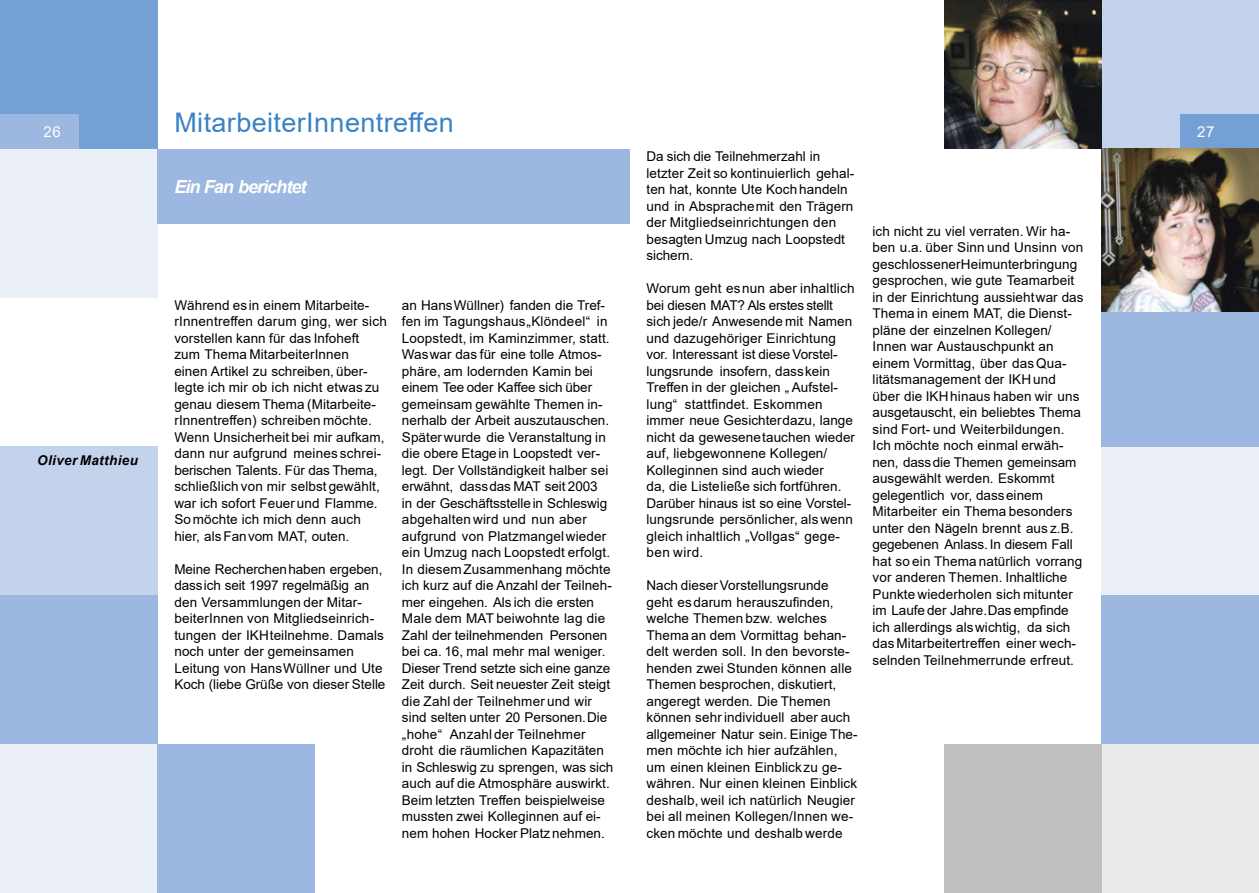
<style>
.page{position:relative;width:1259px;height:893px;background:#fff}
.page>*{position:absolute;margin:0;border:0;box-sizing:border-box;transform-origin:0 0}
.t1{font:27px "Arial";letter-spacing:.015em;color:#3a82c6}
.t2{font:italic 700 18px "Arial";letter-spacing:-.055em;color:#fff}
.t3{font:15px "Arial";color:#fff}
.t4{font:13.5px/16.5px "Arial";letter-spacing:.005em;color:#000}
.t5{font:italic 700 13.5px "Arial";letter-spacing:.025em;color:#000}
</style>
<div class="page">
<div style="left:0;top:0;width:157px;height:149px;background:#74a0d5"></div>
<div style="left:0;top:446px;width:157px;height:149px;background:#c4d3ec"></div>
<div style="left:0;top:149px;width:157px;height:149px;background:#ebeff8"></div>
<div style="left:0;top:115px;width:79px;height:34px;background:#9cb7e0"></div>
<div style="left:0;top:595px;width:157px;height:149px;background:#9cb7e0"></div>
<div style="left:157px;top:149px;width:472px;height:74px;background:#9cb7e0"></div>
<div style="left:0;top:744px;width:157px;height:149px;background:#ebeff8"></div>
<div style="left:157px;top:744px;width:158px;height:149px;background:#9cb7e0"></div>
<div style="left:1101px;top:0;width:158px;height:149px;background:#c4d3ec"></div>
<div style="left:1180px;top:115px;width:79px;height:34px;background:#74a0d5"></div>
<div style="left:1101px;top:446px;width:158px;height:149px;background:#ebeff8"></div>
<div style="left:1101px;top:595px;width:158px;height:149px;background:#9cb7e0"></div>
<div style="left:1101px;top:744px;width:158px;height:149px;background:#eaeaea"></div>
<div style="left:944px;top:744px;width:157px;height:149px;background:#c0c0c0"></div>
<div style="left:1101px;top:298px;width:158px;height:148px;background:#9cb7e0"></div>
<img style="left:1101px;top:149px;width:158px;height:162px">
<img style="left:944px;top:0;width:157px;height:149px">
<p class="t3" style="left:43px;top:126px;width:19px">26</p>
<p class="t5" style="left:37px;top:455px;width:102px">Oliver Matthieu</p>
<h1 class="t1" style="left:174px;top:112px;width:281px">MitarbeiterInnentreffen</h1>
<h2 class="t2" style="left:174px;top:180px;width:134px">Ein Fan berichtet</h2>
<p class="t4" style="left:174px;top:298px;width:214px">Während esin einem Mitarbeite&shy;rInnentreffen darum ging, wer sich vorstellen kann für das Infoheft zum Thema MitarbeiterInnen<br>einen Artikel zu schreiben, über&shy;legte ich mir ob ich nicht etwas zu genau diesem Thema (Mitarbeite&shy;rInnentreffen) schreiben möchte.<br>Wenn Unsicherheit bei mir aufkam, dann nur aufgrund meines schrei&shy;berischen Talents. Für das Thema, schließlich von mir selbst gewählt, war ich sofort Feuer und Flamme.<br>So möchte ich mich denn auch hier, alsFanvom MAT, outen.</p>
<p class="t4" style="left:174px;top:562px;width:213px">Meine Recherchenhaben ergeben, dassich seit 1997 regelmäßig an den Versammlungen der Mitar&shy;beiterInnen von Mitgliedseinrich&shy;tungen der IKHteilnehme. Damals noch unter der gemeinsamen<br>Leitung von HansWüllner und Ute<br>Koch (liebe Grüße von dieser Stelle</p>
<p class="t4" style="left:402px;top:298px;width:213px">an HansWüllner) fanden die Tref&shy;fen im Tagungshaus„Klöndeel“ in Loopstedt, im Kaminzimmer, statt.<br>Waswar das für eine tolle Atmos&shy;phäre, am lodernden Kamin bei einem Tee oder Kaffee sich über gemeinsam gewählte Themen in&shy;nerhalb der Arbeit auszutauschen.<br>Späterwurde die Veranstaltung in die obere Etagein Loopstedt ver&shy;legt. Der Vollständigkeit halber sei erwähnt, dassdas MAT seit 2003<br>in der Geschäftsstelle in Schleswig abgehaltenwird und nun aber aufgrund von Platzmangelwieder ein Umzug nach Loopstedt erfolgt.<br>In diesem Zusammenhang möchte ich kurz auf die Anzahl der Teilneh&shy;mer eingehen. Als ich die ersten Male dem MAT beiwohnte lag die Zahl der teilnehmenden Personen bei ca. 16, mal mehr mal weniger.<br>Dieser Trend setzte sich eine ganze Zeit durch. Seit neuester Zeit steigt die Zahl der Teilnehmer und wir sind selten unter 20 Personen.Die „hohe“ Anzahl der Teilnehmer droht die räumlichen Kapazitäten in Schleswig zu sprengen, was sich auch auf die Atmosphäre auswirkt.<br>Beim letzten Treffen beispielweise mussten zwei Kolleginnen auf ei&shy;nem hohen Hocker Platznehmen.</p>
<p class="t4" style="left:646px;top:150px;width:209px">Da sich die Teilnehmerzahl in letzter Zeit so kontinuierlich gehal&shy;ten hat, konnte Ute Koch handeln und in Absprachemit den Trägern der Mitgliedseinrichtungen den besagten Umzug nach Loopstedt sichern.</p>
<p class="t4" style="left:646px;top:282px;width:210px">Worum geht esnun aber inhaltlich bei diesen MAT? Als erstes stellt sich jede/r Anwesende mit Namen und dazugehöriger Einrichtung vor. Interessant ist diese Vorstel&shy;lungsrunde insofern, dasskein<br>Treffen in der gleichen „ Aufstel&shy;lung“ stattfindet. Eskommen immer neue Gesichterdazu, lange nicht da gewesenetauchen wieder auf, liebgewonnene Kollegen/<br>Kolleginnen sind auch wieder<br>da, die Listeließe sich fortführen.<br>Darüber hinaus ist so eine Vorstel&shy;lungsrunde persönlicher, alswenn gleich inhaltlich „Vollgas“ gege&shy;ben wird.</p>
<p class="t4" style="left:646px;top:579px;width:212px">Nach dieserVorstellungsrunde geht esdarum herauszufinden, welche Themen bzw. welches<br>Thema an dem Vormittag behan&shy;delt werden soll. In den bevorste&shy;henden zwei Stunden können alle<br>Themen besprochen, diskutiert, angeregt werden. Die Themen können sehr individuell aber auch allgemeiner Natur sein. Einige The&shy;men möchte ich hier aufzählen, um einen kleinen Einblick zu ge&shy;währen. Nur einen kleinen Einblick deshalb, weil ich natürlich Neugier bei all meinen Kollegen/Innen we&shy;cken möchte und deshalb werde</p>
<p class="t4" style="left:872px;top:224px;width:212px">ich nicht zu viel verraten. Wir ha&shy;ben u.a. über Sinn und Unsinn von geschlossenerHeimunterbringung gesprochen, wie gute Teamarbeit in der Einrichtung aussiehtwar das<br>Thema in einem MAT, die Dienst&shy;pläne der einzelnen Kollegen/<br>Innen war Austauschpunkt an einem Vormittag, über dasQua&shy;litätsmanagement der IKH und über die IKHhinaus haben wir uns ausgetauscht, ein beliebtes Thema sind Fort- und Weiterbildungen.<br>Ich möchte noch einmal erwäh&shy;nen, dassdie Themen gemeinsam ausgewählt werden. Eskommt gelegentlich vor, dasseinem<br>Mitarbeiter ein Thema besonders unter den Nägeln brennt aus z.B. gegebenen Anlass. In diesem Fall hat so ein Thema natürlich vorrang vor anderen Themen. Inhaltliche<br>Punkte wiederholen sich mitunter im Laufe der Jahre.Das empfinde ich allerdings alswichtig, da sich das Mitarbeitertreffen einer wech&shy;selnden Teilnehmerrunde erfreut.</p>
<p class="t3" style="left:1197px;top:126px;width:19px">27</p>
</div>
